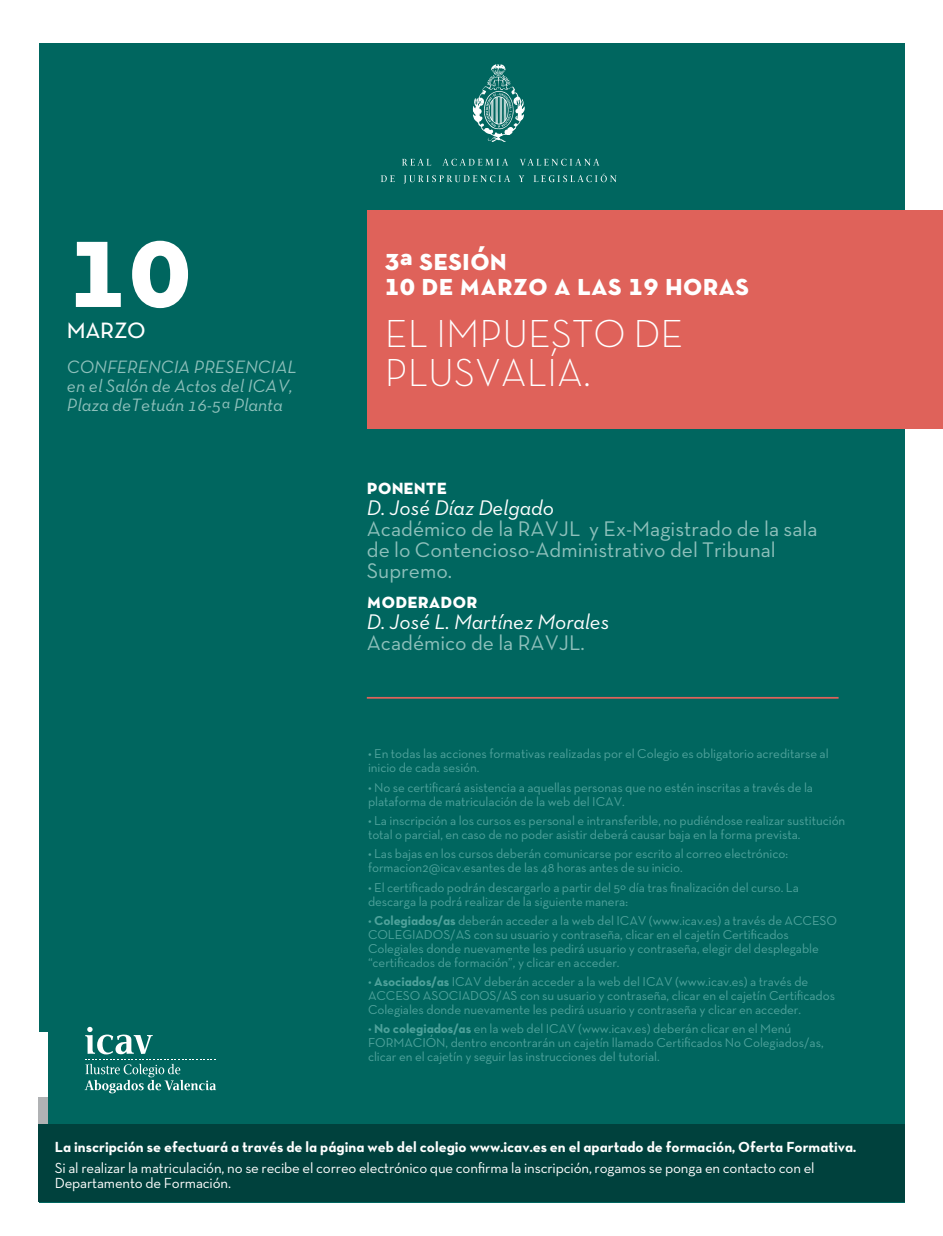
<style>
.page{position:relative;width:943px;height:1236px;background:#fff}
.page>*{position:absolute;margin:0;border:0;box-sizing:border-box;transform-origin:0 0}
.t1{font:124.77px "Neutra Text TF Bold SC";color:#fff}
.t2{font:39.73px/38.9px "Neutra Text TF Light SC";color:#fff}
.t3{font:30.8px "Neutra Text TF Bold SC Alt";color:#fff}
.t4{font:30.62px "Neutra Text TF Book SC";letter-spacing:-.03em;color:#fff}
.t5{font:21.53px/21px "Neutra Text TF";color:#8ec0bb}
.t6{font:italic 21.53px "Neutra Text TF";color:#fff}
.t7{font:21.53px "Neutra Text TF Bold SC Alt";color:#fff}
.t8{font:italic 18.2px/19.1px "Neutra Text TF";color:#8ec0bb}
.t9{font:14.88px/15.8px "Neutra Text TF";letter-spacing:-.01em;color:#fff}
.t10{font:14.88px "Neutra Text TF Bold Alt";color:#fff}
.t11{font:13.12px/14px "Neutra Text TF";letter-spacing:-.005em;color:#4fa29b}
.s1{font-family:"Neutra Text TF Bold Alt"}
</style>
<div class="page">
<div style="left:39px;top:43px;width:865px;height:1159px;background:#00665f"></div>
<svg style="left:402px;top:159px;width:197px;height:7px"></svg>
<svg style="left:381px;top:174px;width:235px;height:10px"></svg>
<svg style="left:473px;top:64px;width:52px;height:78px"></svg>
<div style="left:368px;top:210px;width:575px;height:219px;background:#df625a"></div>
<svg style="left:85px;top:1026px;width:131px;height:67px"></svg>
<div style="left:39px;top:1032px;width:9px;height:65px;background:#fff"></div>
<div style="left:39px;top:1097px;width:9px;height:27px;background:#b0b2b4"></div>
<div style="left:38px;top:1124px;width:866px;height:78px;background:#00413d"></div>
<hr style="left:367px;top:697px;width:471px;height:1px;background:#df625a">
<h1 class="t1" style="left:66px;top:187px;width:126px">10</h1>
<h3 class="t4" style="left:66px;top:309px;width:81px">marzo</h3>
<h3 class="t8" style="left:67px;top:357px;width:231px">CONFERENCIA PRESENCIAL en el Salón de Actos del ICAV,<br>Plaza deTetuán 16-5ª Planta</h3>
<h3 class="t3" style="left:384px;top:240px;width:124px">3ª sesión</h3>
<h3 class="t3" style="left:384px;top:265px;width:366px">10 de marzo a las 19 horas</h3>
<h2 class="t2" style="left:385px;top:313px;width:300px">EL IMPUESTO DE<br>PLUSVALÍA.</h2>
<h3 class="t7" style="left:367px;top:473px;width:82px">ponente</h3>
<h3 class="t6" style="left:367px;top:494px;width:189px">D. José Díaz Delgado</h3>
<h3 class="t5" style="left:367px;top:517px;width:452px">Académico de la RAVJL y Ex-Magistrado de la sala de lo Contencioso-Administrativo del Tribunal<br>Supremo.</h3>
<h3 class="t7" style="left:367px;top:587px;width:112px">moderador</h3>
<h3 class="t6" style="left:367px;top:608px;width:244px">D. José L. Martínez Morales</h3>
<h3 class="t5" style="left:367px;top:631px;width:219px">Académico de la RAVJL.</h3>
<p class="t11" style="left:368px;top:746px;width:462px">• En todas las acciones formativas realizadas por el Colegio es obligatorio acreditarse al inicio de cada sesión.</p>
<p class="t11" style="left:368px;top:780px;width:446px">• No se certificará asistencia a aquellas personas que no estén inscritas a través de la plataforma de matriculación de la web del ICAV.</p>
<p class="t11" style="left:368px;top:813px;width:479px">• La inscripción a los cursos es personal e intransferible, no pudiéndose realizar sustitución total o parcial, en caso de no poder asistir deberá causar baja en la forma prevista.</p>
<p class="t11" style="left:368px;top:846px;width:421px">• Las bajas en los cursos deberán comunicarse por escrito al correo electrónico: formacion2@icav.esantes de las 48 horas antes de su inicio.</p>
<p class="t11" style="left:368px;top:879px;width:432px">• El certificado podrán descargarlo a partir del 5º día tras finalización del curso. La descarga la podrá realizar de la siguiente manera:</p>
<p class="t11" style="left:368px;top:913px;width:470px">• <span class="s1">Colegiados/as</span> deberán acceder a la web del ICAV (www.icav.es) a través de ACCESO COLEGIADOS/AS con su usuario y contraseña, clicar en el cajetín Certificados Colegiales donde nuevamente les pedirá usuario y contraseña, elegir del desplegable “certificados de formación”, y clicar en acceder.</p>
<p class="t11" style="left:368px;top:974px;width:468px">• <span class="s1">Asociados/as</span> ICAV deberán acceder a la web del ICAV (www.icav.es) a través de<br>ACCESO ASOCIADOS/AS con su usuario y contraseña, clicar en el cajetín Certificados<br>Colegiales donde nuevamente les pedirá usuario y contraseña y clicar en acceder.</p>
<p class="t11" style="left:368px;top:1021px;width:457px">• <span class="s1">No colegiados/as</span> en la web del ICAV (www.icav.es) deberán clicar en el Menú<br>FORMACIÓN, dentro encontrarán un cajetín llamado Certificados No Colegiados/as, clicar en el cajetín y seguir las instrucciones del tutorial.</p>
<p class="t10" style="left:55px;top:1137px;width:803px">La inscripción se efectuará a través de la página web del colegio www.icav.es en el apartado de formación, Oferta Formativa.</p>
<p class="t9" style="left:55px;top:1159px;width:761px">Si al realizar la matriculación, no se recibe el correo electrónico que confirma la inscripción, rogamos se ponga en contacto con el<br>Departamento de Formación.</p>
</div>
